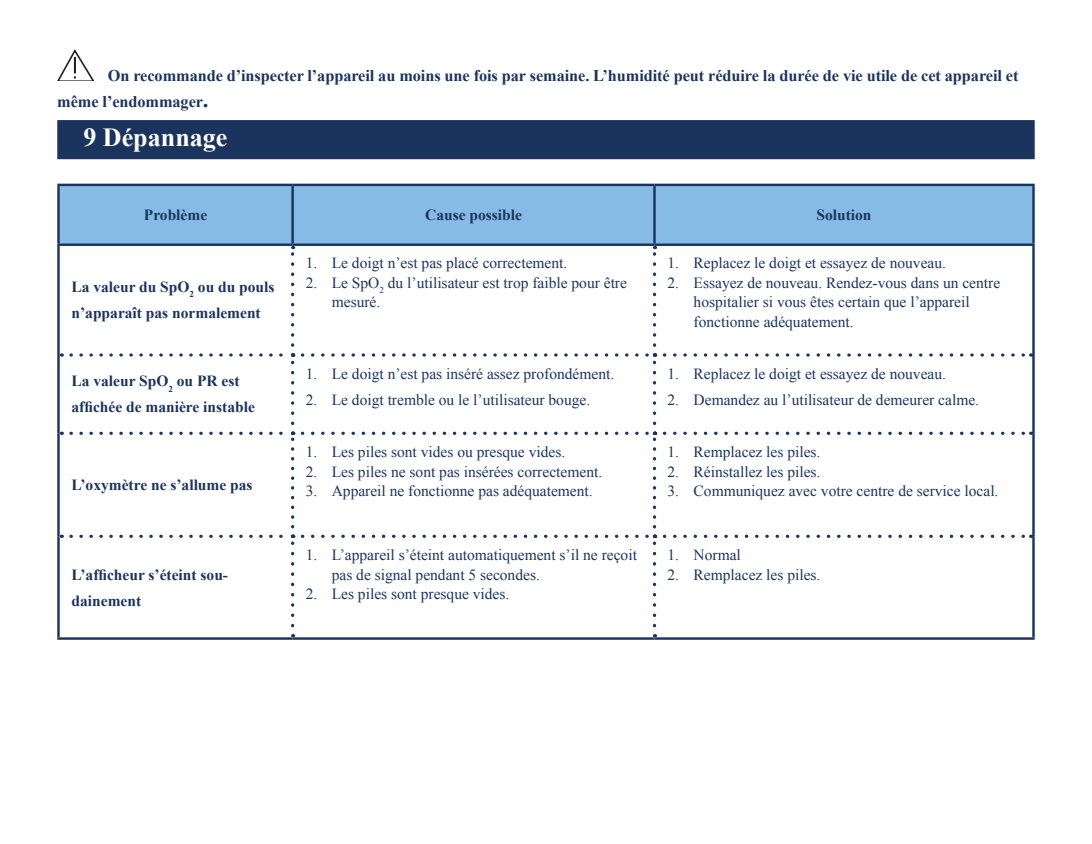
<style>
.page{position:relative;width:1092px;height:844px;background:#fff}
.page>*{position:absolute;margin:0;border:0;box-sizing:border-box;transform-origin:0 0}
.Solid_Ruled_Head{font:700 25.9px "Times New Roman";color:#fff}
.text_bold{font:700 16.45px/25.9px "Times New Roman";letter-spacing:-.005em;color:#1a345d}
.text_bold-2{font:15.4px/19.6px "Times New Roman";color:#1a345d}
.text_bold-3{font:700 15.4px/25.9px "Times New Roman";color:#1a345d}
.s1{font-size:22.75px}
</style>
<div class="page">
<div style="left:57px;top:120px;width:977px;height:39px;background:#1a345d"></div>
<svg style="left:57px;top:49px;width:38px;height:32px"></svg>
<div style="left:60px;top:186px;width:972px;height:57px;background:#85bbe5"></div>
<svg style="left:62px;top:431px;width:9px;height:4px"></svg>
<hr style="left:57px;top:184px;width:235px;height:2px;background:#1a345d">
<hr style="left:57px;top:186px;width:3px;height:57px;background:#1a345d">
<hr style="left:292px;top:184px;width:362px;height:2px;background:#1a345d">
<hr style="left:654px;top:184px;width:380px;height:2px;background:#1a345d">
<hr style="left:1032px;top:186px;width:2px;height:57px;background:#1a345d">
<hr style="left:57px;top:246px;width:3px;height:109px;background:#1a345d">
<hr style="left:1032px;top:246px;width:2px;height:109px;background:#1a345d">
<hr style="left:57px;top:355px;width:3px;height:78px;background:#1a345d">
<hr style="left:1032px;top:355px;width:2px;height:78px;background:#1a345d">
<hr style="left:57px;top:433px;width:3px;height:103px;background:#1a345d">
<hr style="left:1032px;top:433px;width:2px;height:103px;background:#1a345d">
<hr style="left:57px;top:536px;width:3px;height:101px;background:#1a345d">
<hr style="left:1032px;top:536px;width:2px;height:101px;background:#1a345d">
<hr style="left:57px;top:637px;width:235px;height:2px;background:#1a345d">
<hr style="left:292px;top:637px;width:362px;height:2px;background:#1a345d">
<hr style="left:654px;top:637px;width:380px;height:2px;background:#1a345d">
<svg style="left:291px;top:246px;width:3px;height:99px"></svg>
<svg style="left:71px;top:353px;width:223px;height:70px"></svg>
<svg style="left:71px;top:431px;width:223px;height:96px"></svg>
<svg style="left:652px;top:246px;width:4px;height:99px"></svg>
<svg style="left:302px;top:353px;width:354px;height:70px"></svg>
<svg style="left:664px;top:353px;width:367px;height:3px"></svg>
<svg style="left:302px;top:431px;width:354px;height:96px"></svg>
<svg style="left:664px;top:431px;width:367px;height:4px"></svg>
<svg style="left:71px;top:534px;width:223px;height:91px"></svg>
<svg style="left:302px;top:534px;width:354px;height:91px"></svg>
<svg style="left:664px;top:534px;width:367px;height:3px"></svg>
<hr style="left:57px;top:243px;width:235px;height:3px;background:#1a345d">
<hr style="left:291px;top:186px;width:3px;height:57px;background:#1a345d">
<hr style="left:292px;top:243px;width:362px;height:3px;background:#1a345d">
<hr style="left:653px;top:186px;width:2px;height:57px;background:#1a345d">
<hr style="left:654px;top:243px;width:380px;height:3px;background:#1a345d">
<p class="text_bold" style="left:57px;top:62px;width:962px;text-indent:51px">On recommande d’inspecter l’appareil au moins une fois par semaine. L’humidité peut réduire la durée de vie utile de cet appareil et même l’endommager<span class="s1">.</span></p>
<p class="Solid_Ruled_Head" style="left:83px;top:119px;width:146px">9 Dépannage</p>
<p class="text_bold-3" style="left:144px;top:201px;width:65px">Problème</p>
<p class="text_bold-3" style="left:425px;top:201px;width:98px">Cause possible</p>
<p class="text_bold-3" style="left:816px;top:201px;width:57px">Solution</p>
<p class="text_bold-3" style="left:71px;top:273px;width:204px">La valeur du SpO<sub>2</sub> ou du pouls n’apparaît pas normalement</p>
<p class="text_bold-3" style="left:71px;top:368px;width:185px">La valeur SpO<sub>2</sub> ou PR est affichée de manière instable</p>
<p class="text_bold-3" style="left:71px;top:471px;width:182px">L’oxymètre ne s’allume pas</p>
<p class="text_bold-3" style="left:71px;top:561px;width:158px">L’afficheur s’éteint sou&shy;dainement</p>
<p class="text_bold-2" style="left:305px;top:253px;width:263px">1. Le doigt n’est pas placé correctement.</p>
<p class="text_bold-2" style="left:332px;top:272px;width:297px;text-indent:-26px">2. Le SpO<sub>2</sub> du l’utilisateur est trop faible pour être mesuré.</p>
<p class="text_bold-2" style="left:305px;top:363px;width:310px">1. Le doigt n’est pas inséré assez profondément.</p>
<p class="text_bold-2" style="left:305px;top:389px;width:286px">2. Le doigt tremble ou le l’utilisateur bouge.</p>
<p class="text_bold-2" style="left:305px;top:442px;width:261px">1. Les piles sont vides ou presque vides.</p>
<p class="text_bold-2" style="left:305px;top:461px;width:298px">2. Les piles ne sont pas insérées correctement.</p>
<p class="text_bold-2" style="left:305px;top:481px;width:288px">3. Appareil ne fonctionne pas adéquatement.</p>
<p class="text_bold-2" style="left:332px;top:544px;width:307px;text-indent:-26px">1. L’appareil s’éteint automatiquement s’il ne reçoit pas de signal pendant 5 secondes.</p>
<p class="text_bold-2" style="left:305px;top:584px;width:205px">2. Les piles sont presque vides.</p>
<p class="text_bold-2" style="left:667px;top:253px;width:280px">1. Replacez le doigt et essayez de nouveau.</p>
<p class="text_bold-2" style="left:693px;top:272px;width:308px;text-indent:-26px">2. Essayez de nouveau. Rendez-vous dans un centre hospitalier si vous êtes certain que l’appareil fonctionne adéquatement.</p>
<p class="text_bold-2" style="left:667px;top:363px;width:280px">1. Replacez le doigt et essayez de nouveau.</p>
<p class="text_bold-2" style="left:667px;top:389px;width:313px">2. Demandez au l’utilisateur de demeurer calme.</p>
<p class="text_bold-2" style="left:667px;top:442px;width:154px">1. Remplacez les piles.</p>
<p class="text_bold-2" style="left:667px;top:461px;width:154px">2. Réinstallez les piles.</p>
<p class="text_bold-2" style="left:667px;top:481px;width:332px">3. Communiquez avec votre centre de service local.</p>
<p class="text_bold-2" style="left:667px;top:544px;width:75px">1. Normal</p>
<p class="text_bold-2" style="left:667px;top:564px;width:154px">2. Remplacez les piles.</p>
</div>
